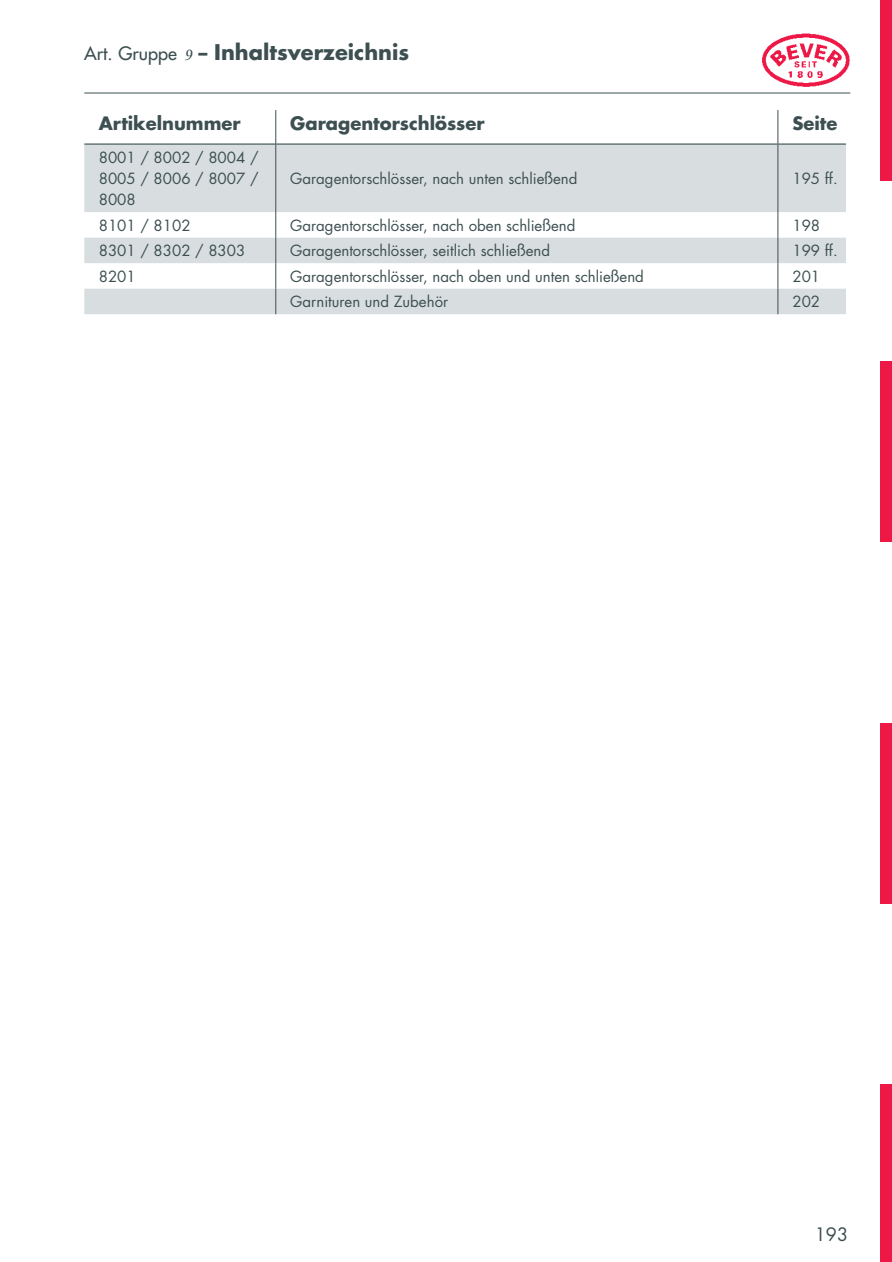
<style>
.page{position:relative;width:892px;height:1262px;background:#fff}
.page>*{position:absolute;margin:0;border:0;box-sizing:border-box;transform-origin:0 0}
.t1{font:700 21px "Futura";color:#3d4f51}
.t2{font:700 18px "Futura";color:#3d4f51}
.t3{font:18px "Futura";color:#3d4f51}
.t4{font:15px/21px "Futura";color:#3d4f51;text-align:justify}
.s1{font-weight:400;font-size:18px}
.s2{font-family:"Monotype Corsiva";font-weight:400;font-size:18px}
.s3{font-size:18px}
</style>
<div class="page">
<div style="left:879px;top:0;width:12px;height:180px;background:#ed1846"></div>
<div style="left:879px;top:361px;width:12px;height:181px;background:#ed1846"></div>
<div style="left:879px;top:722px;width:12px;height:181px;background:#ed1846"></div>
<div style="left:879px;top:1084px;width:12px;height:177px;background:#ed1846"></div>
<hr style="left:84px;top:93px;width:766px;height:1px;background:#3d4f51">
<img style="left:762px;top:34px;width:88px;height:53px">
<svg style="left:84px;top:145px;width:761px;height:169px;fill:#d8dee0"></svg>
<hr style="left:84px;top:143px;width:191px;height:2px;background:#3d4f51">
<hr style="left:276px;top:143px;width:501px;height:2px;background:#3d4f51">
<hr style="left:778px;top:143px;width:67px;height:2px;background:#3d4f51">
<hr style="left:275px;top:110px;width:1px;height:34px;background:#3d4f51">
<hr style="left:275px;top:144px;width:1px;height:68px;background:#3d4f51">
<svg style="left:275px;top:212px;width:1px;height:102px"></svg>
<hr style="left:777px;top:110px;width:1px;height:34px;background:#3d4f51">
<hr style="left:777px;top:144px;width:1px;height:68px;background:#3d4f51">
<svg style="left:777px;top:212px;width:1px;height:102px"></svg>
<h1 class="t1" style="left:84px;top:38px;width:326px"><span class="s1">Art. Gruppe</span> <span class="s2">9</span> <span class="s3">–</span> Inhaltsverzeichnis</h1>
<p class="t2" style="left:99px;top:111px;width:143px">Artikelnummer</p>
<p class="t2" style="left:290px;top:111px;width:196px">Garagentorschlösser</p>
<p class="t2" style="left:792px;top:111px;width:46px">Seite</p>
<p class="t4" style="left:99px;top:147px;width:161px">8001 / 8002 / 8004 / 8005 / 8006 / 8007 / 8008</p>
<p class="t4" style="left:290px;top:168px;width:289px">Garagentorschlösser, nach unten schließend</p>
<p class="t4" style="left:792px;top:168px;width:47px">195 ff.</p>
<p class="t4" style="left:99px;top:214px;width:93px">8101 / 8102</p>
<p class="t4" style="left:290px;top:214px;width:286px">Garagentorschlösser, nach oben schließend</p>
<p class="t4" style="left:792px;top:214px;width:29px">198</p>
<p class="t4" style="left:99px;top:240px;width:148px">8301 / 8302 / 8303</p>
<p class="t4" style="left:290px;top:240px;width:261px">Garagentorschlösser, seitlich schließend</p>
<p class="t4" style="left:792px;top:240px;width:47px">199 ff.</p>
<p class="t4" style="left:99px;top:265px;width:38px">8201</p>
<p class="t4" style="left:290px;top:265px;width:355px">Garagentorschlösser, nach oben und unten schließend</p>
<p class="t4" style="left:792px;top:265px;width:29px">201</p>
<p class="t4" style="left:290px;top:291px;width:159px">Garnituren und Zubehör</p>
<p class="t4" style="left:792px;top:291px;width:29px">202</p>
<p class="t3" style="left:814px;top:1222px;width:35px">193</p>
</div>
